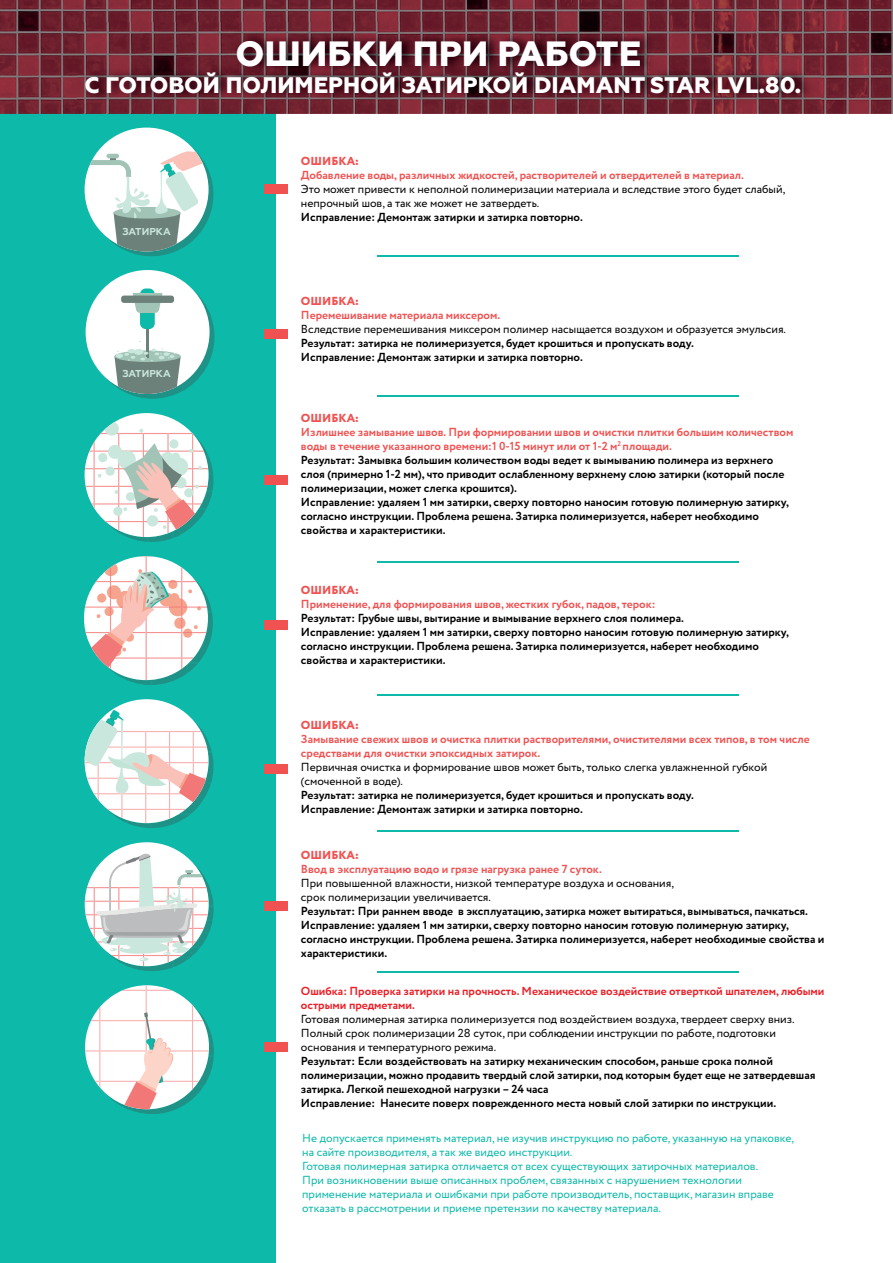
<style>
.page{position:relative;width:893px;height:1263px;background:#fff}
.page>*{position:absolute;margin:0;border:0;box-sizing:border-box;transform-origin:0 0}
.t1{font:800 35.1px "Geometria";color:#fff}
.t2{font:800 22.65px "Geometria";color:#fff}
.t3{font:700 11.7px/14px "Circe";color:#000001}
.t4{font:11.7px/14px "Circe";color:#000001}
.t5{font:11.7px/14px "Circe";color:#0db9a9}
.t6{font:700 11.7px/14px "Circe";color:#f05252}
.t7{font:700 11.7px/14px "Circe";color:#ec1d25}
.t8{font:800 11.7px "Circe";color:#f05252}
.t9{font:700 10.05px "Geometria";color:#cae7dd}
.s1{color:#f05252}
</style>
<div class="page">
<div style="left:0;top:73px;width:276px;height:1190px;background:#0db9a9"></div>
<div style="left:85px;top:413px;width:124px;height:124px;background:#fff;border-radius:50%"></div>
<svg style="left:85px;top:421px;width:128px;height:121px"></svg>
<div style="left:85px;top:842px;width:124px;height:124px;background:#fff;border-radius:50%"></div>
<svg style="left:85px;top:853px;width:129px;height:118px"></svg>
<svg style="left:89px;top:132px;width:124px;height:124px"></svg>
<svg style="left:90px;top:275px;width:124px;height:124px"></svg>
<div style="left:85px;top:699px;width:124px;height:124px;background:#fff;border-radius:50%"></div>
<svg style="left:85px;top:710px;width:128px;height:118px"></svg>
<svg style="left:84px;top:556px;width:129px;height:129px"></svg>
<svg style="left:85px;top:985px;width:129px;height:129px"></svg>
<div style="left:264px;top:901px;width:23px;height:9px;background:#f05252"></div>
<div style="left:264px;top:1043px;width:24px;height:9px;background:#f05252"></div>
<div style="left:264px;top:764px;width:23px;height:9px;background:#f05252"></div>
<div style="left:264px;top:620px;width:23px;height:9px;background:#f05252"></div>
<div style="left:264px;top:475px;width:23px;height:9px;background:#f05252"></div>
<div style="left:264px;top:330px;width:23px;height:9px;background:#f05252"></div>
<div style="left:264px;top:185px;width:23px;height:9px;background:#f05252"></div>
<hr style="left:377px;top:255px;width:362px;height:2px;background:#0db9a9">
<hr style="left:377px;top:395px;width:362px;height:2px;background:#0db9a9">
<hr style="left:377px;top:561px;width:362px;height:2px;background:#0db9a9">
<hr style="left:377px;top:694px;width:362px;height:2px;background:#0db9a9">
<hr style="left:377px;top:830px;width:362px;height:2px;background:#0db9a9">
<hr style="left:377px;top:971px;width:362px;height:2px;background:#0db9a9">
<img style="left:0;top:0;width:893px;height:114px">
<img style="left:78px;top:23px;width:742px;height:89px">
<h1 class="t1" style="left:235px;top:33px;width:407px">ОШИБКИ ПРИ РАБОТЕ</h1>
<h2 class="t2" style="left:85px;top:71px;width:718px">С ГОТОВОЙ ПОЛИМЕРНОЙ ЗАТИРКОЙ DIAMANT STAR LVL.80.</h2>
<p class="t9" style="left:122px;top:225px;width:50px">ЗАТИРКА</p>
<p class="t9" style="left:122px;top:367px;width:50px">ЗАТИРКА</p>
<p class="t8" style="left:301px;top:153px;width:59px">ОШИБКА:</p>
<p class="t6" style="left:301px;top:169px;width:445px">Добавление воды, различных жидкостей, растворителей и отвердителей в материал.</p>
<p class="t4" style="left:301px;top:183px;width:486px">Это может привести к неполной полимеризации материала и вследствие этого будет слабый, непрочный шов, а так же может не затвердеть.</p>
<p class="t3" style="left:301px;top:211px;width:284px">Исправление: Демонтаж затирки и затирка повторно.</p>
<p class="t8" style="left:301px;top:293px;width:59px">ОШИБКА:</p>
<p class="t6" style="left:301px;top:308px;width:201px">Перемешивание материала миксером.</p>
<p class="t4" style="left:301px;top:322px;width:487px">Вследствие перемешивания миксером полимер насыщается воздухом и образуется эмульсия.</p>
<p class="t3" style="left:301px;top:336px;width:394px">Результат: затирка не полимеризуется, будет крошиться и пропускать воду.<br>Исправление: Демонтаж затирки и затирка повторно.</p>
<p class="t8" style="left:301px;top:410px;width:59px">ОШИБКА:</p>
<p class="t3" style="left:301px;top:426px;width:494px"><span class="s1">Излишнее замывание швов. При формировании швов и очистки плитки большим количеством воды в течение указанного времени:1 0-15 минут или от 1-2 м</span><sup>2</sup> <span class="s1">площади.<br></span>Результат: Замывка большим количеством воды ведет к вымыванию полимера из верхнего слоя (примерно 1-2 мм), что приводит ослабленному верхнему слою затирки (который после полимеризации, может слегка крошится).<br>Исправление: удаляем 1 мм затирки, сверху повторно наносим готовую полимерную затирку, согласно инструкции. Проблема решена. Затирка полимеризуется, наберет необходимо свойства и характеристики.</p>
<p class="t8" style="left:301px;top:582px;width:59px">ОШИБКА:</p>
<p class="t6" style="left:301px;top:597px;width:356px">Применение, для формирования швов, жестких губок, падов, терок:</p>
<p class="t3" style="left:301px;top:611px;width:490px">Результат: Грубые швы, вытирание и вымывание верхнего слоя полимера.<br>Исправление: удаляем 1 мм затирки, сверху повторно наносим готовую полимерную затирку, согласно инструкции. Проблема решена. Затирка полимеризуется, наберет необходимо свойства и характеристики.</p>
<p class="t8" style="left:301px;top:717px;width:59px">ОШИБКА:</p>
<p class="t6" style="left:301px;top:733px;width:510px">Замывание свежих швов и очистка плитки растворителями, очистителями всех типов, в том числе средствами для очистки эпоксидных затирок.</p>
<p class="t4" style="left:301px;top:761px;width:468px">Первичная очистка и формирование швов может быть, только слегка увлажненной губкой (смоченной в воде).</p>
<p class="t3" style="left:301px;top:789px;width:394px">Результат: затирка не полимеризуется, будет крошиться и пропускать воду.<br>Исправление: Демонтаж затирки и затирка повторно.</p>
<p class="t8" style="left:301px;top:847px;width:59px">ОШИБКА:</p>
<p class="t6" style="left:301px;top:862px;width:302px">Ввод в эксплуатацию водо и грязе нагрузка ранее 7 суток.</p>
<p class="t4" style="left:301px;top:876px;width:375px">При повышенной влажности, низкой температуре воздуха и основания, срок полимеризации увеличивается.</p>
<p class="t3" style="left:301px;top:904px;width:525px">Результат: При раннем вводе в эксплуатацию, затирка может вытираться, вымываться, пачкаться.<br>Исправление: удаляем 1 мм затирки, сверху повторно наносим готовую полимерную затирку, согласно инструкции. Проблема решена. Затирка полимеризуется, наберет необходимые свойства и характеристики.</p>
<p class="t7" style="left:301px;top:985px;width:525px">Ошибка: Проверка затирки на прочность. Механическое воздействие отверткой шпателем, любыми острыми предметами.</p>
<p class="t4" style="left:301px;top:1013px;width:495px">Готовая полимерная затирка полимеризуется под воздействием воздуха, твердеет сверху вниз.<br>Полный срок полимеризации 28 суток, при соблюдении инструкции по работе, подготовки основания и температурного режима.</p>
<p class="t3" style="left:301px;top:1055px;width:516px">Результат: Если воздействовать на затирку механическим способом, раньше срока полной полимеризации, можно продавить твердый слой затирки, под которым будет еще не затвердевшая затирка. Легкой пешеходной нагрузки – 24 часа<br>Исправление: Нанесите поверх поврежденного места новый слой затирки по инструкции.</p>
<p class="t5" style="left:302px;top:1132px;width:493px">Не допускается применять материал, не изучив инструкцию по работе, указанную на упаковке, на сайте производителя, а так же видео инструкции.<br>Готовая полимерная затирка отличается от всех существующих затирочных материалов.<br>При возникновении выше описанных проблем, связанных с нарушением технологии применение материала и ошибками при работе производитель, поставщик, магазин вправе отказать в рассмотрении и приеме претензии по качеству материала.</p>
</div>
